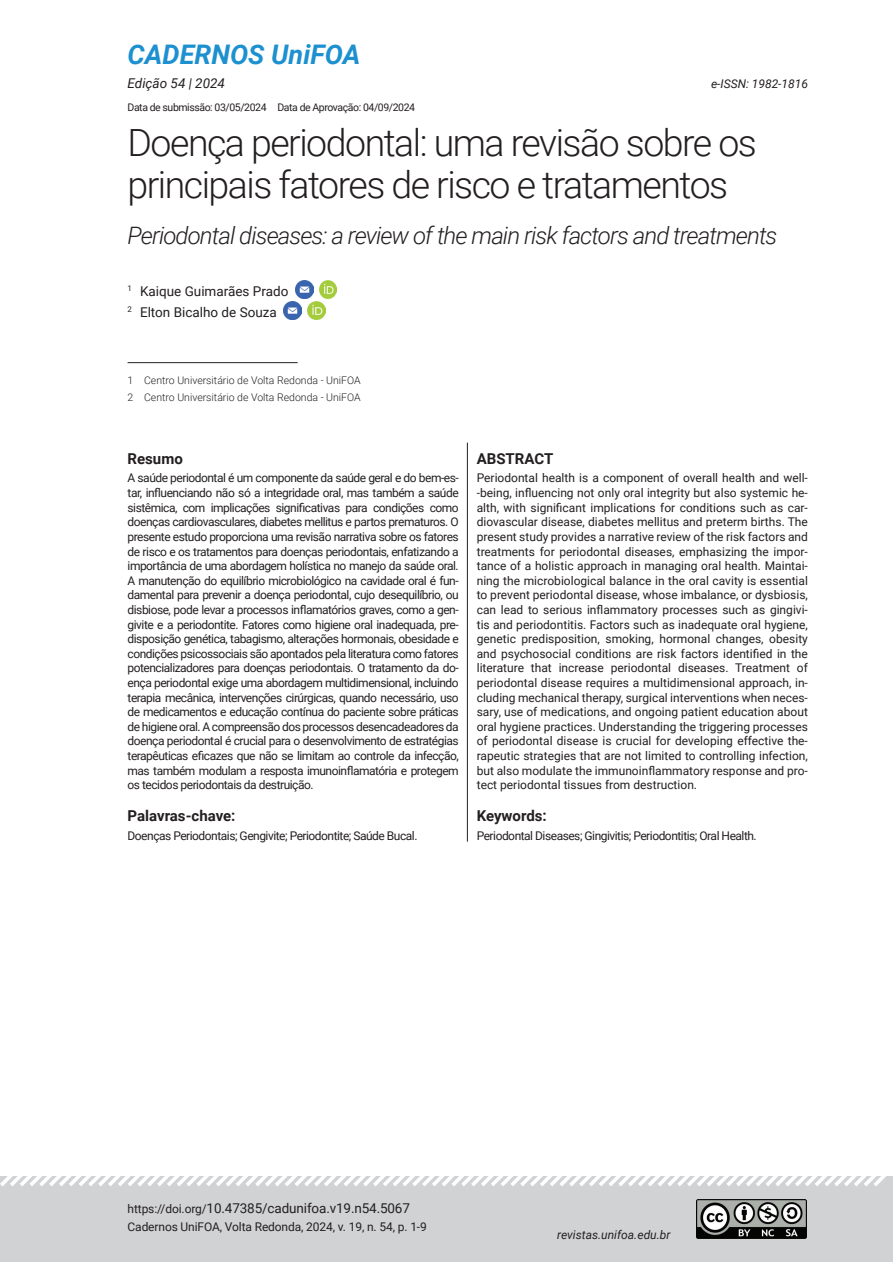
<style>
.page{position:relative;width:893px;height:1263px;background:#fff}
.page>*{position:absolute;margin:0;border:0;box-sizing:border-box;transform-origin:0 0}
.t1{font:300 37.5px/42px "Roboto";letter-spacing:-.04em;color:#231f20}
.t2{font:italic 700 27px "Roboto";color:#1d90d0}
.t3{font:italic 300 24px "Roboto";letter-spacing:-.04em;color:#231f20}
.t4{font:700 15px "Roboto";color:#231f20}
.t5{font:13.5px/21px "Roboto";color:#231f20}
.t6{font:italic 13.5px "Roboto";color:#231f20}
.t7{font:12px/14.5px "Roboto";letter-spacing:-.04em;color:#231f20;text-align:justify}
.t8{font:12px "Roboto";letter-spacing:-.01em;color:#231f20}
.t9{font:italic 12px "Roboto";color:#231f20}
.t10{font:300 10.5px/16.8px "Roboto";color:#231f20}
.t11{font:10.5px "Roboto";letter-spacing:-.04em;color:#231f20}
.s1{font-size:12px}
</style>
<div class="page">
<div style="left:0;top:1176px;width:893px;height:86px;background:#d1d2d4"></div>
<svg style="left:0;top:1176px;width:886px;height:10px"></svg>
<img style="left:696px;top:1199px;width:110px;height:39px">
<hr style="left:467px;top:443px;width:1px;height:399px;background:#231f20">
<img style="left:295px;top:281px;width:18px;height:18px">
<img style="left:319px;top:281px;width:18px;height:18px">
<img style="left:284px;top:302px;width:18px;height:18px">
<img style="left:308px;top:302px;width:17px;height:18px">
<hr style="left:128px;top:362px;width:170px;height:1px;background:#231f20">
<h2 class="t2" style="left:128px;top:36px;width:235px">CADERNOS UniFOA</h2>
<p class="t6" style="left:128px;top:74px;width:99px">Edição 54 | 2024</p>
<p class="t11" style="left:128px;top:100px;width:289px">Data de submissão: 03/05/2024 Data de Aprovação: 04/09/2024</p>
<h1 class="t1" style="left:128px;top:120px;width:631px">Doença periodontal: uma revisão sobre os principais fatores de risco e tratamentos</h1>
<h3 class="t3" style="left:128px;top:218px;width:651px">Periodontal diseases: a review of the main risk factors and treatments</h3>
<p class="t9" style="left:711px;top:75px;width:98px">e-ISSN: 1982-1816</p>
<p class="t5" style="left:128px;top:280px;width:162px"><sup>1</sup> Kaique Guimarães Prado<br><sup>2</sup> Elton Bicalho de Souza</p>
<p class="t10" style="left:128px;top:371px;width:235px">1 Centro Universitário de Volta Redonda - UniFOA<br>2 Centro Universitário de Volta Redonda - UniFOA</p>
<p class="t4" style="left:128px;top:448px;width:57px">Resumo</p>
<p class="t7" style="left:128px;top:470px;width:333px">A saúde periodontal é um componente da saúde geral e do bem-es&shy;tar, influenciando não só a integridade oral, mas também a saúde sistêmica, com implicações significativas para condições como doenças cardiovasculares, diabetes mellitus e partos prematuros. O presente estudo proporciona uma revisão narrativa sobre os fatores de risco e os tratamentos para doenças periodontais, enfatizando a importância de uma abordagem holística no manejo da saúde oral.<br>A manutenção do equilíbrio microbiológico na cavidade oral é fun&shy;damental para prevenir a doença periodontal, cujo desequilíbrio, ou disbiose, pode levar a processos inflamatórios graves, como a gen&shy;givite e a periodontite. Fatores como higiene oral inadequada, pre&shy;disposição genética, tabagismo, alterações hormonais, obesidade e condições psicossociais são apontados pela literatura como fatores potencializadores para doenças periodontais. O tratamento da do&shy;ença periodontal exige uma abordagem multidimensional, incluindo terapia mecânica, intervenções cirúrgicas, quando necessário, uso de medicamentos e educação contínua do paciente sobre práticas de higiene oral. A compreensão dos processos desencadeadores da doença periodontal é crucial para o desenvolvimento de estratégias terapêuticas eficazes que não se limitam ao controle da infecção, mas também modulam a resposta imunoinflamatória e protegem os tecidos periodontais da destruição.</p>
<p class="t4" style="left:128px;top:805px;width:109px">Palavras-chave:</p>
<p class="t7" style="left:128px;top:827px;width:291px">Doenças Periodontais; Gengivite; Periodontite; Saúde Bucal.</p>
<p class="t4" style="left:477px;top:448px;width:78px">ABSTRACT</p>
<p class="t7" style="left:477px;top:470px;width:333px">Periodontal health is a component of overall health and well--being, influencing not only oral integrity but also systemic he&shy;alth, with significant implications for conditions such as car&shy;diovascular disease, diabetes mellitus and preterm births. The present study provides a narrative review of the risk factors and treatments for periodontal diseases, emphasizing the impor&shy;tance of a holistic approach in managing oral health. Maintai&shy;ning the microbiological balance in the oral cavity is essential to prevent periodontal disease, whose imbalance, or dysbiosis, can lead to serious inflammatory processes such as gingivi&shy;tis and periodontitis. Factors such as inadequate oral hygiene, genetic predisposition, smoking, hormonal changes, obesity and psychosocial conditions are risk factors identified in the literature that increase periodontal diseases. Treatment of periodontal disease requires a multidimensional approach, in&shy;cluding mechanical therapy, surgical interventions when neces&shy;sary, use of medications, and ongoing patient education about oral hygiene practices. Understanding the triggering processes of periodontal disease is crucial for developing effective the&shy;rapeutic strategies that are not limited to controlling infection, but also modulate the immunoinflammatory response and pro&shy;tect periodontal tissues from destruction.</p>
<p class="t4" style="left:477px;top:805px;width:72px">Keywords:</p>
<p class="t7" style="left:477px;top:827px;width:281px">Periodontal Diseases; Gingivitis; Periodontitis; Oral Health.</p>
<p class="t5" style="left:128px;top:1197px;width:284px"><span class="s1">https://doi.org/</span>10.47385/cadunifoa.v19.n54.5067</p>
<p class="t8" style="left:128px;top:1218px;width:301px">Cadernos UniFOA, Volta Redonda, 2024, v. 19, n. 54, p. 1-9</p>
<p class="t9" style="left:557px;top:1226px;width:115px">revistas.unifoa.edu.br</p>
</div>
